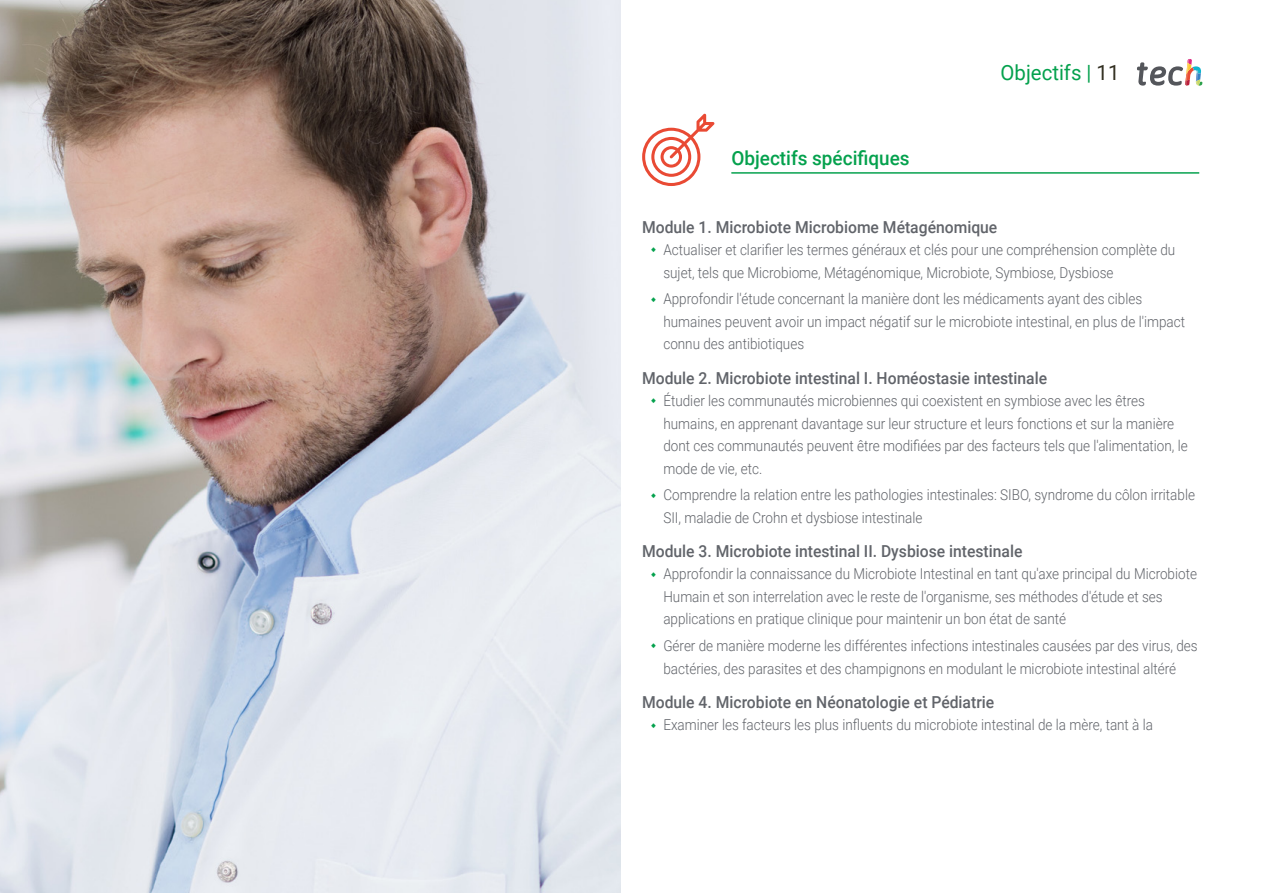
<style>
.page{position:relative;width:1263px;height:893px;background:#fff}
.page>*{position:absolute;margin:0;border:0;box-sizing:border-box;transform-origin:0 0}
.t1{font:21px "Roboto";color:#04a14d}
.t2{font:500 19.5px "Roboto";color:#04a14d}
.t3{font:500 16.5px "Roboto";color:#61646a;scale:.95 1}
.t4{font:300 15px/22.5px "Roboto";color:#61646a;scale:.9 1}
.s1{color:#312e20}
</style>
<div class="page">
<img style="left:0;top:0;width:621px;height:893px">
<svg style="left:1137px;top:59px;width:65px;height:27px"></svg>
<svg style="left:642px;top:114px;width:72px;height:72px"></svg>
<hr style="left:731px;top:173px;width:468px;height:1px;background:#04a14d">
<h2 class="t2" style="left:731px;top:144px;width:180px">Objectifs spécifiques</h2>
<h1 class="t1" style="left:1000px;top:57px;width:120px">Objectifs | <span class="s1">11</span></h1>
<p class="t3" style="left:642px;top:215px;width:375px">Module 1. Microbiote Microbiome Métagénomique</p>
<p class="t4" style="left:663px;top:238px;width:570px">Actualiser et clarifier les termes généraux et clés pour une compréhension complète du sujet, tels que Microbiome, Métagénomique, Microbiote, Symbiose, Dysbiose</p>
<p class="t4" style="left:663px;top:287px;width:581px">Approfondir l'étude concernant la manière dont les médicaments ayant des cibles humaines peuvent avoir un impact négatif sur le microbiote intestinal, en plus de l'impact connu des antibiotiques</p>
<p class="t3" style="left:642px;top:366px;width:428px">Module 2. Microbiote intestinal I. Homéostasie intestinale</p>
<p class="t4" style="left:663px;top:389px;width:584px">Étudier les communautés microbiennes qui coexistent en symbiose avec les êtres humains, en apprenant davantage sur leur structure et leurs fonctions et sur la manière dont ces communautés peuvent être modifiées par des facteurs tels que l'alimentation, le mode de vie, etc.</p>
<p class="t4" style="left:663px;top:483px;width:592px">Comprendre la relation entre les pathologies intestinales: SIBO, syndrome du côlon irritable<br>SII, maladie de Crohn et dysbiose intestinale</p>
<p class="t3" style="left:642px;top:540px;width:402px">Module 3. Microbiote intestinal II. Dysbiose intestinale</p>
<p class="t4" style="left:663px;top:562px;width:594px">Approfondir la connaissance du Microbiote Intestinal en tant qu'axe principal du Microbiote<br>Humain et son interrelation avec le reste de l'organisme, ses méthodes d'étude et ses applications en pratique clinique pour maintenir un bon état de santé</p>
<p class="t4" style="left:663px;top:634px;width:595px">Gérer de manière moderne les différentes infections intestinales causées par des virus, des bactéries, des parasites et des champignons en modulant le microbiote intestinal altéré</p>
<p class="t3" style="left:642px;top:691px;width:372px">Module 4. Microbiote en Néonatologie et Pédiatrie</p>
<p class="t4" style="left:663px;top:713px;width:545px">Examiner les facteurs les plus influents du microbiote intestinal de la mère, tant à la</p>
</div>
